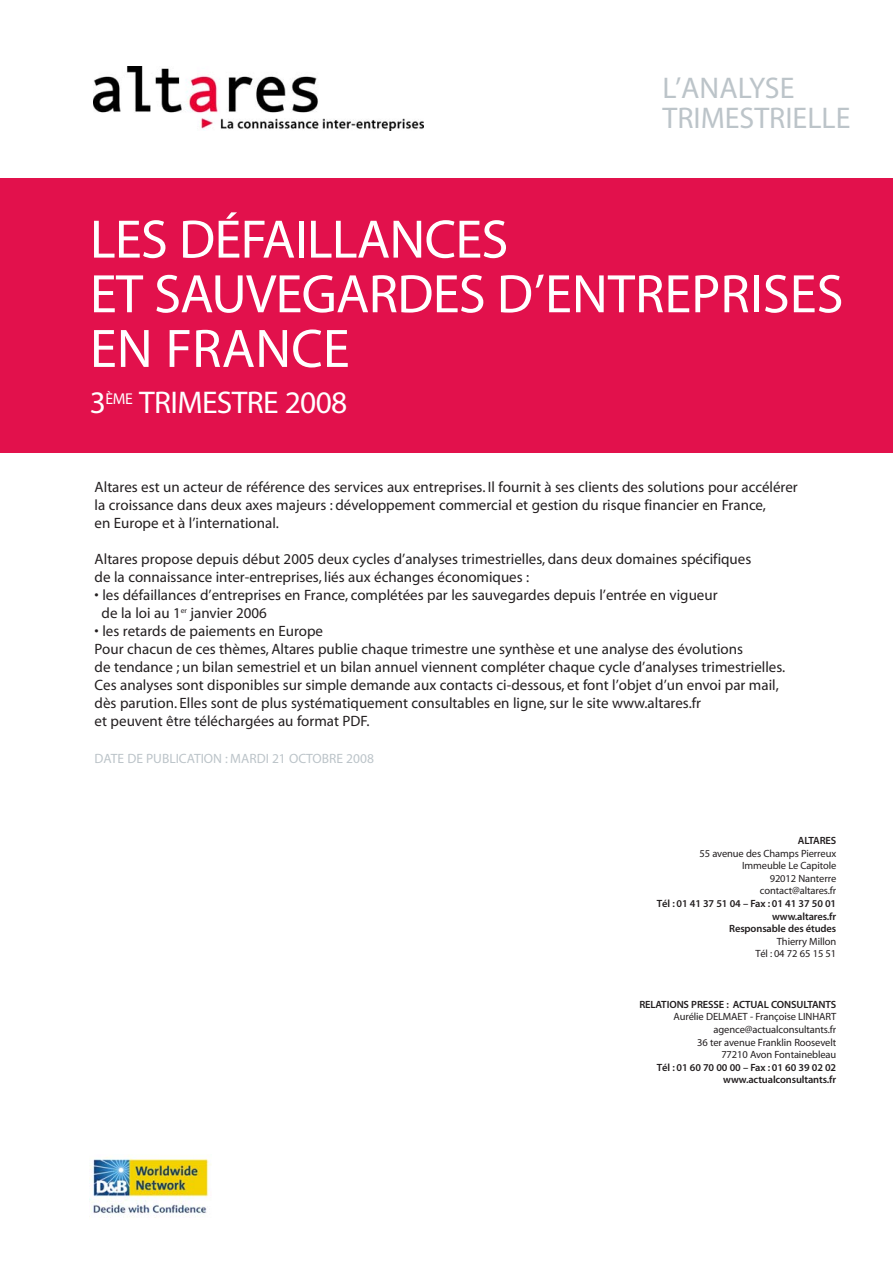
<style>
.page{position:relative;width:893px;height:1263px;background:#fff}
.page>*{position:absolute;margin:0;border:0;box-sizing:border-box;transform-origin:0 0}
.t1{font:54.6px/54.6px "Myriad MM 400 600";letter-spacing:-.015em;color:#fff}
.t2{font:31.5px "Myriad MM 400 600";letter-spacing:-.02em;color:#fff}
.t3{font:30px/30px "Myriad MM 400 600";color:#bcc4c9}
.t4{font:15px/18px "Myriad MM 400 600";color:#231f20}
.t5{font:13.5px "Myriad MM 400 600";color:#bcc4c9}
.t6{font:10.5px/12.6px "Myriad MM 400 600";letter-spacing:-.01em;color:#231f20;text-align:right}
.t7{font:10.5px/12.6px "Myriad MM 565 600";letter-spacing:-.01em;color:#231f20;text-align:right}
</style>
<div class="page">
<div style="left:0;top:179px;width:893px;height:274px;background:#e2114c"></div>
<img style="left:94px;top:66px;width:329px;height:64px">
<img style="left:90px;top:1156px;width:121px;height:62px">
<h3 class="t3" style="left:662px;top:75px;width:189px">L’ANALYSE<br>TRIMESTRIELLE</h3>
<h1 class="t1" style="left:90px;top:216px;width:755px">LES DÉFAILLANCES<br>ET SAUVEGARDES D’ENTREPRISES<br>EN FRANCE</h1>
<h2 class="t2" style="left:90px;top:391px;width:259px">3<sup>ÈME</sup> TRIMESTRE 2008</h2>
<p class="t4" style="left:95px;top:479px;width:705px">Altares est un acteur de référence des services aux entreprises. Il fournit à ses clients des solutions pour accélérer la croissance dans deux axes majeurs : développement commercial et gestion du risque financier en France,<br>en Europe et à l’international.</p>
<p class="t4" style="left:95px;top:551px;width:658px">Altares propose depuis début 2005 deux cycles d’analyses trimestrielles, dans deux domaines spécifiques de la connaissance inter-entreprises, liés aux échanges économiques :</p>
<p class="t4" style="left:102px;top:587px;width:617px;text-indent:-7px">• les défaillances d’entreprises en France, complétées par les sauvegardes depuis l’entrée en vigueur de la loi au 1<sup>er</sup> janvier 2006</p>
<p class="t4" style="left:95px;top:623px;width:692px">• les retards de paiements en Europe<br>Pour chacun de ces thèmes, Altares publie chaque trimestre une synthèse et une analyse des évolutions<br>de tendance ; un bilan semestriel et un bilan annuel viennent compléter chaque cycle d’analyses trimestrielles.<br>Ces analyses sont disponibles sur simple demande aux contacts ci-dessous, et font l’objet d’un envoi par mail, dès parution. Elles sont de plus systématiquement consultables en ligne, sur le site www.altares.fr<br>et peuvent être téléchargées au format PDF.</p>
<p class="t5" style="left:95px;top:754px;width:281px">DATE DE PUBLICATION : MARDI 21 OCTOBRE 2008</p>
<p class="t7" style="left:798px;top:835px;width:40px">ALTARES</p>
<p class="t6" style="left:699px;top:847px;width:138px">55 avenue des Champs Pierreux<br>Immeuble Le Capitole<br>92012 Nanterre contact@altares.fr</p>
<p class="t7" style="left:657px;top:898px;width:181px">Tél : 01 41 37 51 04 – Fax : 01 41 37 50 01 www.altares.fr<br>Responsable des études</p>
<p class="t6" style="left:755px;top:936px;width:82px">Thierry Millon<br>Tél : 04 72 65 15 51</p>
<p class="t7" style="left:639px;top:999px;width:198px">RELATIONS PRESSE : ACTUAL CONSULTANTS</p>
<p class="t6" style="left:673px;top:1011px;width:164px">Aurélie DELMAET - Françoise LINHART agence@actualconsultants.fr<br>36 ter avenue Franklin Roosevelt<br>77210 Avon Fontainebleau</p>
<p class="t7" style="left:657px;top:1062px;width:181px">Tél : 01 60 70 00 00 – Fax : 01 60 39 02 02 www.actualconsultants.fr</p>
</div>
